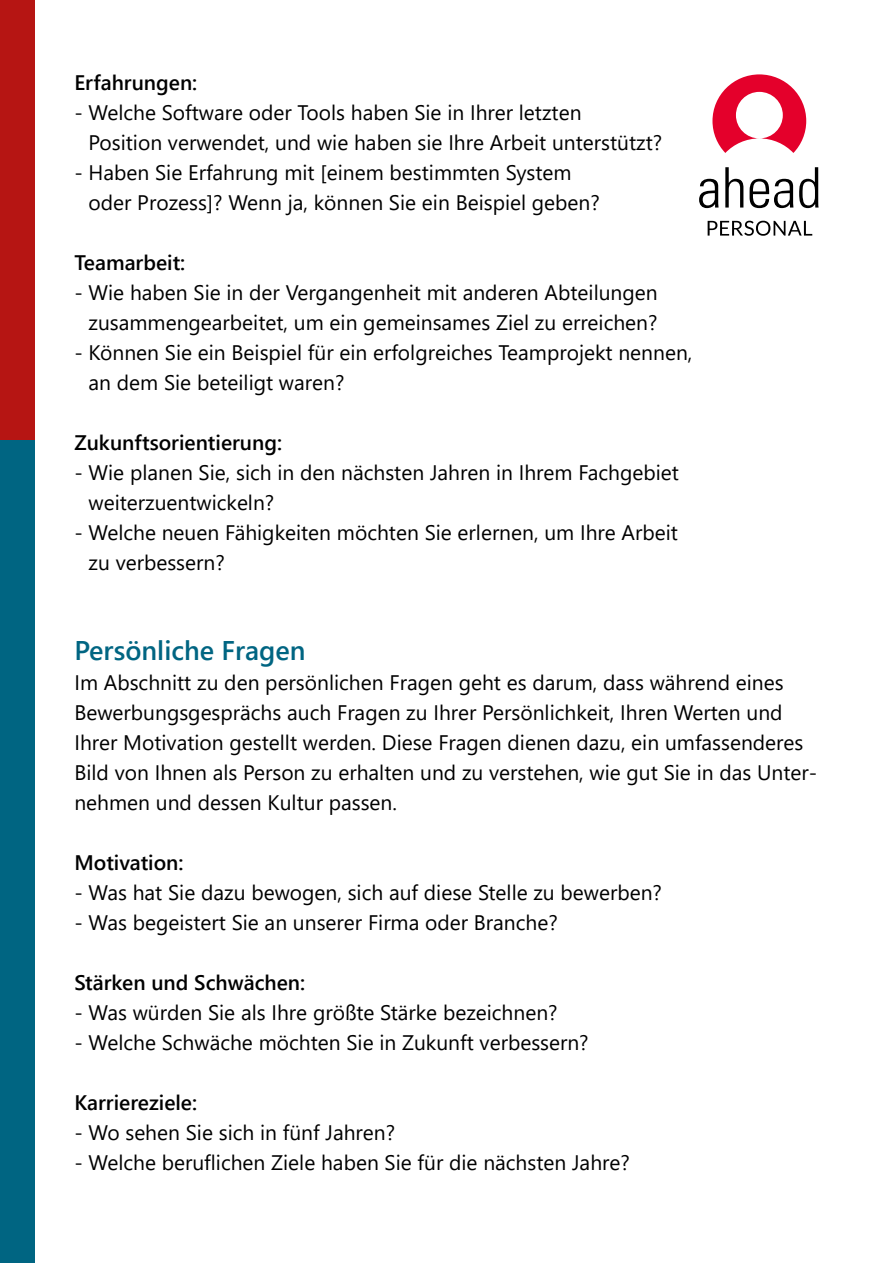
<style>
.page{position:relative;width:893px;height:1263px;background:#fff}
.page>*{position:absolute;margin:0;border:0;box-sizing:border-box;transform-origin:0 0}
.t1{font:600 27px "Segoe UI";color:#006582}
.t2{font:21px/30px "Segoe UI";color:#000}
.t3{font:600 21px "Segoe UI";color:#000}
</style>
<div class="page">
<div style="left:0;top:0;width:34px;height:440px;background:#b61513"></div>
<div style="left:0;top:440px;width:34px;height:823px;background:#006582"></div>
<svg style="left:712px;top:74px;width:94px;height:79px"></svg>
<svg style="left:699px;top:167px;width:120px;height:41px"></svg>
<svg style="left:708px;top:221px;width:104px;height:15px"></svg>
<p class="t3" style="left:74px;top:62px;width:124px">Erfahrungen:</p>
<p class="t2" style="left:89px;top:95px;width:575px;text-indent:-14px">- Welche Software oder Tools haben Sie in Ihrer letzten<br>Position verwendet, und wie haben sie Ihre Arbeit unterstützt?</p>
<p class="t2" style="left:89px;top:159px;width:513px;text-indent:-14px">- Haben Sie Erfahrung mit [einem bestimmten System oder Prozess]? Wenn ja, können Sie ein Beispiel geben?</p>
<p class="t3" style="left:74px;top:242px;width:112px">Teamarbeit:</p>
<p class="t2" style="left:74px;top:279px;width:585px;text-align:right">- Wie haben Sie in der Vergangenheit mit anderen Abteilungen zusammengearbeitet, um ein gemeinsames Ziel zu erreichen?</p>
<p class="t2" style="left:89px;top:335px;width:605px;text-indent:-14px">- Können Sie ein Beispiel für ein erfolgreiches Teamprojekt nennen, an dem Sie beteiligt waren?</p>
<p class="t3" style="left:74px;top:423px;width:209px">Zukunftsorientierung:</p>
<p class="t2" style="left:89px;top:455px;width:592px;text-indent:-14px">- Wie planen Sie, sich in den nächsten Jahren in Ihrem Fachgebiet weiterzuentwickeln?</p>
<p class="t2" style="left:89px;top:515px;width:591px;text-indent:-14px">- Welche neuen Fähigkeiten möchten Sie erlernen, um Ihre Arbeit zu verbessern?</p>
<p class="t1" style="left:74px;top:625px;width:233px">Persönliche Fragen</p>
<p class="t2" style="left:74px;top:665px;width:744px">Im Abschnitt zu den persönlichen Fragen geht es darum, dass während eines Bewerbungsgesprächs auch Fragen zu Ihrer Persönlichkeit, Ihren Werten und Ihrer Motivation gestellt werden. Diese Fragen dienen dazu, ein umfassenderes Bild von Ihnen als Person zu erhalten und zu verstehen, wie gut Sie in das Unter&shy;nehmen und dessen Kultur passen.</p>
<p class="t3" style="left:74px;top:842px;width:111px">Motivation:</p>
<p class="t2" style="left:74px;top:875px;width:589px">- Was hat Sie dazu bewogen, sich auf diese Stelle zu bewerben?</p>
<p class="t2" style="left:74px;top:905px;width:485px">- Was begeistert Sie an unserer Firma oder Branche?</p>
<p class="t3" style="left:74px;top:962px;width:232px">Stärken und Schwächen:</p>
<p class="t2" style="left:74px;top:995px;width:485px">- Was würden Sie als Ihre größte Stärke bezeichnen?</p>
<p class="t2" style="left:74px;top:1025px;width:516px">- Welche Schwäche möchten Sie in Zukunft verbessern?</p>
<p class="t3" style="left:74px;top:1083px;width:124px">Karriereziele:</p>
<p class="t2" style="left:74px;top:1115px;width:322px">- Wo sehen Sie sich in fünf Jahren?</p>
<p class="t2" style="left:74px;top:1145px;width:557px">- Welche beruflichen Ziele haben Sie für die nächsten Jahre?</p>
</div>
